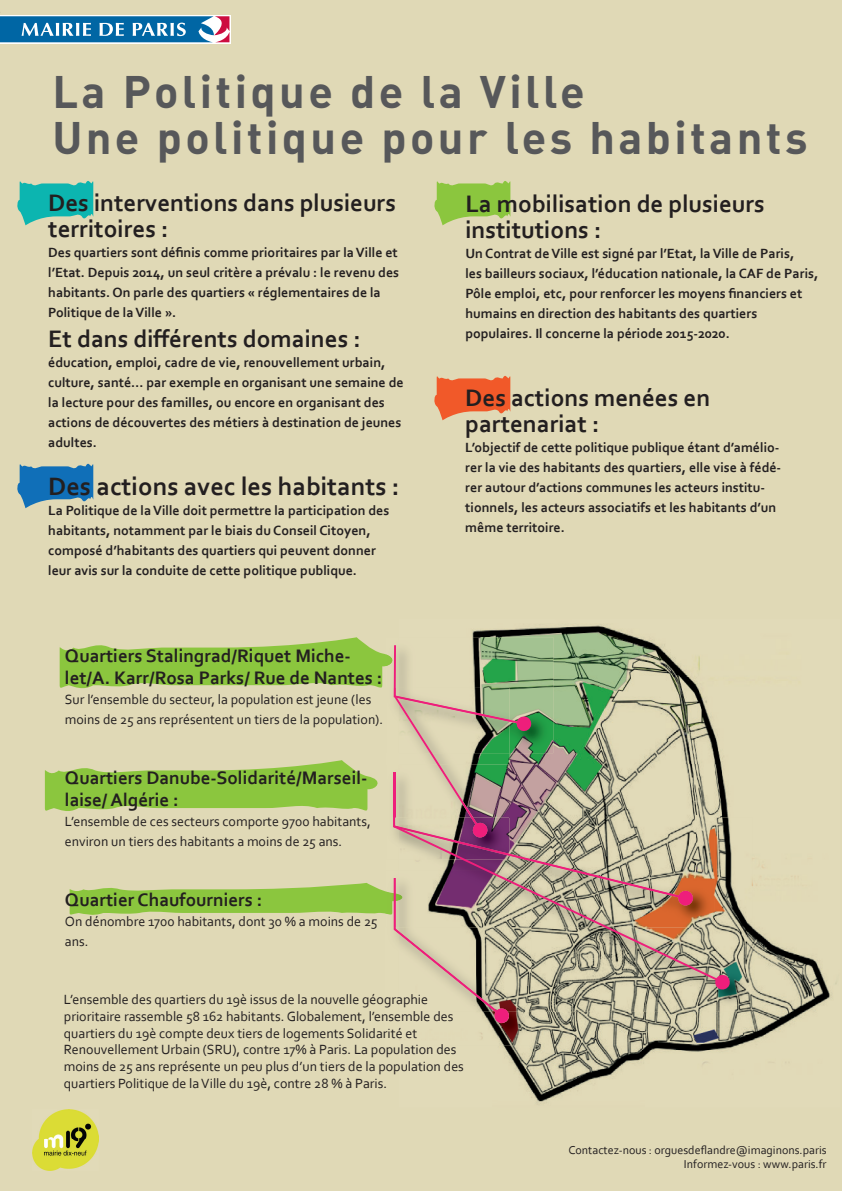
<style>
.page{position:relative;width:842px;height:1191px;background:#e0d9b6}
.page>*{position:absolute;margin:0;border:0;box-sizing:border-box;transform-origin:0 0}
.t1{font:45px/46px "DIN Bold Alternate";letter-spacing:.075em;color:#57585a}
.t2{font:700 26.3px "Corbel";color:#231f20}
.t3{font:700 25px/26px "Corbel";color:#231f20}
.t4{font:700 19px/22px "Corbel";color:#231f20}
.t5{font:700 14px/20px "Corbel";color:#231f20}
.t6{font:14px/16.8px "Corbel";color:#231f20}
.t7{font:12px/14.4px "Corbel";color:#231f20;text-align:right}
</style>
<div class="page">
<img style="left:472px;top:625px;width:364px;height:477px">
<img style="left:472px;top:1024px;width:59px;height:21px">
<img style="left:694px;top:764px;width:21px;height:53px">
<img style="left:694px;top:817px;width:58px;height:194px">
<svg style="left:45px;top:637px;width:649px;height:387px"></svg>
<svg style="left:392px;top:823px;width:333px;height:162px"></svg>
<svg style="left:714px;top:974px;width:17px;height:16px"></svg>
<svg style="left:434px;top:181px;width:76px;height:44px"></svg>
<svg style="left:17px;top:181px;width:76px;height:44px"></svg>
<svg style="left:434px;top:376px;width:76px;height:44px"></svg>
<svg style="left:17px;top:463px;width:76px;height:45px"></svg>
<img style="left:33px;top:1109px;width:65px;height:61px">
<svg style="left:0;top:42px;width:231px;height:2px"></svg>
<svg style="left:0;top:15px;width:231px;height:27px;background:#4689b7"></svg>
<h1 class="t1" style="left:52px;top:67px;width:757px">La Politique de la Ville<br>Une politique pour les habitants</h1>
<h3 class="t3" style="left:465px;top:190px;width:301px">La mobilisation de plusieurs institutions :</h3>
<p class="t5" style="left:465px;top:243px;width:355px">Un Contrat de Ville est signé par l’Etat, la Ville de Paris,<br>les bailleurs sociaux, l’éducation nationale, la CAF de Paris, Pôle emploi, etc, pour renforcer les moyens financiers et humains en direction des habitants des quartiers populaires. Il concerne la période 2015-2020.</p>
<h3 class="t3" style="left:48px;top:189px;width:349px">Des interventions dans plusieurs territoires :</h3>
<p class="t5" style="left:48px;top:242px;width:352px">Des quartiers sont définis comme prioritaires par la Ville et l’Etat. Depuis 2014, un seul critère a prévalu : le revenu des habitants. On parle des quartiers « réglementaires de la Politique de la Ville ».</p>
<h3 class="t3" style="left:48px;top:325px;width:314px">Et dans différents domaines :</h3>
<p class="t5" style="left:48px;top:352px;width:357px">éducation, emploi, cadre de vie, renouvellement urbain, culture, santé… par exemple en organisant une semaine de la lecture pour des familles, ou encore en organisant des actions de découvertes des métiers à destination de jeunes adultes.</p>
<h3 class="t3" style="left:465px;top:384px;width:246px">Des actions menées en partenariat :</h3>
<p class="t5" style="left:465px;top:437px;width:317px">L’objectif de cette politique publique étant d’amélio&shy;rer la vie des habitants des quartiers, elle vise à fédé&shy;rer autour d’actions communes les acteurs institu&shy;tionnels, les acteurs associatifs et les habitants d’un même territoire.</p>
<h2 class="t2" style="left:48px;top:470px;width:353px">Des actions avec les habitants :</h2>
<p class="t5" style="left:48px;top:500px;width:343px">La Politique de la Ville doit permettre la participation des habitants, notamment par le biais du Conseil Citoyen, composé d’habitants des quartiers qui peuvent donner leur avis sur la conduite de cette politique publique.</p>
<h3 class="t4" style="left:65px;top:644px;width:319px">Quartiers Stalingrad/Riquet Miche&shy;let/A. Karr/Rosa Parks/ Rue de Nantes :</h3>
<p class="t6" style="left:65px;top:688px;width:320px;line-height:20px">Sur l’ensemble du secteur, la population est jeune (les moins de 25 ans représentent un tiers de la population).</p>
<h3 class="t4" style="left:65px;top:766px;width:304px">Quartiers Danube-Solidarité/Marseil&shy;laise/ Algérie :</h3>
<p class="t6" style="left:65px;top:810px;width:307px;line-height:20px">L’ensemble de ces secteurs comporte 9700 habitants, environ un tiers des habitants a moins de 25 ans.</p>
<h3 class="t4" style="left:65px;top:888px;width:199px">Quartier Chaufourniers :</h3>
<p class="t6" style="left:65px;top:910px;width:314px;line-height:20px">On dénombre 1700 habitants, dont 30 % a moins de 25 ans.</p>
<p class="t6" style="left:64px;top:990px;width:402px">L’ensemble des quartiers du 19è issus de la nouvelle géographie prioritaire rassemble 58 162 habitants. Globalement, l’ensemble des quartiers du 19è compte deux tiers de logements Solidarité et Renouvellement Urbain (SRU), contre 17% à Paris. La population des moins de 25 ans représente un peu plus d’un tiers de la population des quartiers Politique de la Ville du 19è, contre 28 % à Paris.</p>
<p class="t7" style="left:568px;top:1142px;width:260px">Contactez-nous : orguesdeflandre@imaginons.paris<br>Informez-vous : www.paris.fr</p>
</div>
